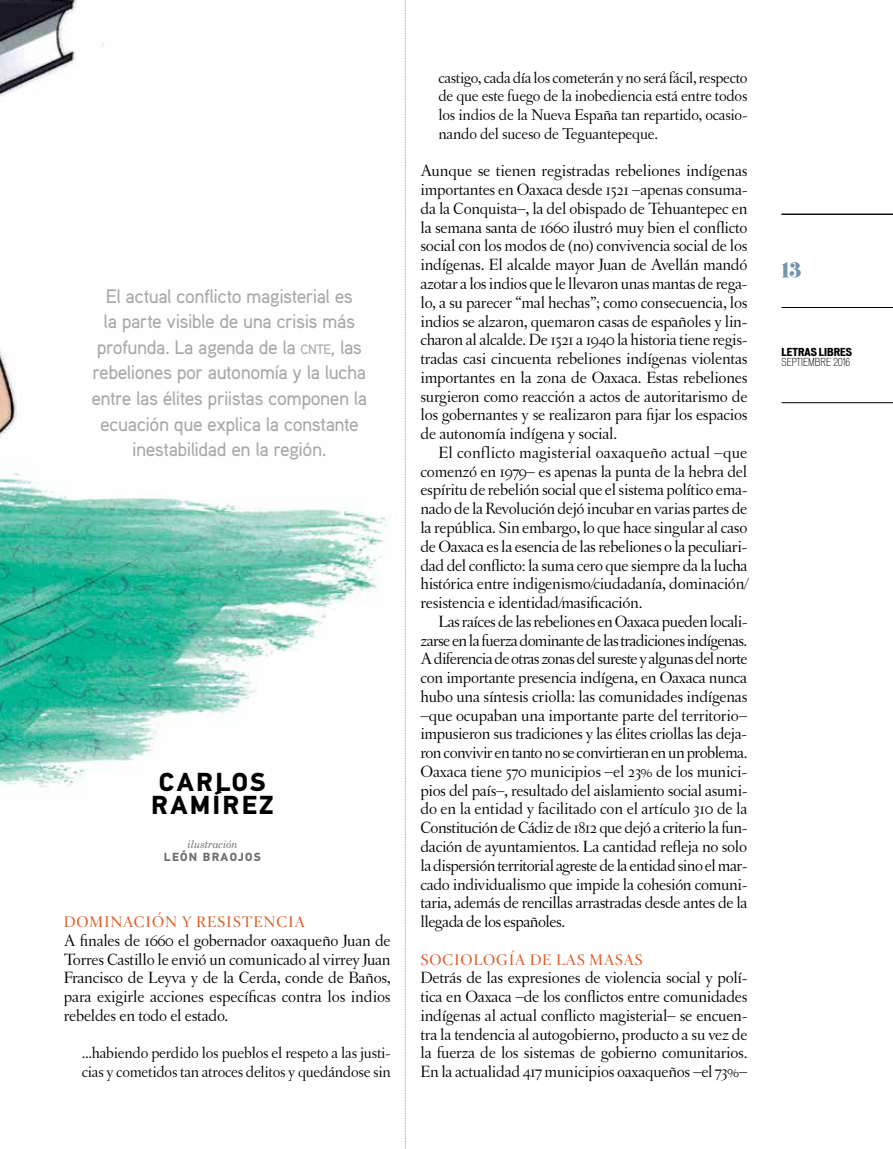
<style>
.page{position:relative;width:893px;height:1149px;background:#fff}
.page>*{position:absolute;margin:0;border:0;box-sizing:border-box;transform-origin:0 0}
.t1{font:700 26.1px/23.5px "PF Din Text Pro";letter-spacing:.085em;color:#000}
.t2{font:500 19.5px/25.5px "Aaux Pro";letter-spacing:-.025em;color:#a7a9ac;text-align:center}
.t3{font:18px "Eloquent JF";color:#7196ad}
.t4{font:17.25px/18.8px "Letras Oldstyle";letter-spacing:-.015em;color:#000;text-align:justify}
.t5{font:16.5px/18.8px "Letras Oldstyle";letter-spacing:-.015em;color:#000;text-align:justify}
.t6{font:600 15px "Hoefler Titling";letter-spacing:.05em;color:#df5c25}
.t7{font:700 11.85px "PF Din Text Pro";letter-spacing:.105em;color:#6d6e71}
.t8{font:300 condensed 10.5px "Vonnes";color:#000}
.t9{font:700 expanded 10.5px "Vonnes";color:#000}
.t10{font:italic 10.5px "Century Schoolbook Pro";letter-spacing:-.02em;color:#6d6e71}
.s1{font-size:13.65px}
</style>
<div class="page">
<hr style="left:781px;top:214px;width:112px;height:1px;background:#000">
<hr style="left:781px;top:307px;width:112px;height:1px;background:#000">
<hr style="left:781px;top:402px;width:112px;height:1px;background:#000">
<svg style="left:405px;top:0;width:1px;height:1149px"></svg>
<img style="left:0;top:0;width:387px;height:787px">
<p class="t2" style="left:91px;top:283px;width:277px">El actual conflicto magisterial es<br>la parte visible de una crisis más profunda. La agenda de la <span class="s1">CNTE</span>, las rebeliones por autonomía y la lucha entre las élites priistas componen la ecuación que explica la constante inestabilidad en la región.</p>
<h1 class="t1" style="left:151px;top:770px;width:124px">CARLOS<br>RAMÍREZ</h1>
<p class="t10" style="left:187px;top:837px;width:52px">ilustración</p>
<p class="t7" style="left:164px;top:849px;width:99px">LEÓN BRAOJOS</p>
<p class="t6" style="left:64px;top:909px;width:243px">DOMINACIÓN Y RESISTENCIA</p>
<p class="t4" style="left:64px;top:930px;width:328px">A finales de 1660 el gobernador oaxaqueño Juan de Torres Castillo le envió un comunicado al virrey Juan Francisco de Leyva y de la Cerda, conde de Baños, para exigirle acciones específicas contra los indios rebeldes en todo el estado.</p>
<p class="t5" style="left:82px;top:1043px;width:310px">...habiendo perdido los pueblos el respeto a las justi&shy;cias y cometidos tan atroces delitos y quedándose sin</p>
<p class="t5" style="left:438px;top:68px;width:310px">castigo, cada día los cometerán y no será fácil, respecto de que este fuego de la inobediencia está entre todos los indios de la Nueva España tan repartido, ocasio&shy;nando del suceso de Teguantepeque.</p>
<p class="t4" style="left:420px;top:161px;width:329px">Aunque se tienen registradas rebeliones indígenas importantes en Oaxaca desde 1521 –apenas consuma&shy;da la Conquista–, la del obispado de Tehuantepec en la semana santa de 1660 ilustró muy bien el conflicto social con los modos de (no) convivencia social de los indígenas. El alcalde mayor Juan de Avellán mandó azotar a los indios que le llevaron unas mantas de rega&shy;lo, a su parecer “mal hechas”; como consecuencia, los indios se alzaron, quemaron casas de españoles y lin&shy;charon al alcalde. De 1521 a 1940 la historia tiene regis&shy;tradas casi cincuenta rebeliones indígenas violentas importantes en la zona de Oaxaca. Estas rebeliones surgieron como reacción a actos de autoritarismo de los gobernantes y se realizaron para fijar los espacios de autonomía indígena y social.</p>
<p class="t4" style="left:420px;top:443px;width:330px;text-indent:18px">El conflicto magisterial oaxaqueño actual –que comenzó en 1979– es apenas la punta de la hebra del espíritu de rebelión social que el sistema político ema&shy;nado de la Revolución dejó incubar en varias partes de la república. Sin embargo, lo que hace singular al caso de Oaxaca es la esencia de las rebeliones o la peculiari&shy;dad del conflicto: la suma cero que siempre da la lucha histórica entre indigenismo/ciudadanía, dominación/ resistencia e identidad/masificación.</p>
<p class="t4" style="left:420px;top:611px;width:329px;text-indent:18px">Las raíces de las rebeliones en Oaxaca pueden locali&shy;zarse en la fuerza dominante de las tradiciones indígenas.<br>A diferencia de otras zonas del sureste y algunas del norte con importante presencia indígena, en Oaxaca nunca hubo una síntesis criolla: las comunidades indígenas –que ocupaban una importante parte del territorio– impusieron sus tradiciones y las élites criollas las deja&shy;ron convivir en tanto no se convirtieran en un problema.<br>Oaxaca tiene 570 municipios –el 23% de los munici&shy;pios del país–, resultado del aislamiento social asumi&shy;do en la entidad y facilitado con el artículo 310 de la Constitución de Cádiz de 1812 que dejó a criterio la fun&shy;dación de ayuntamientos. La cantidad refleja no solo la dispersión territorial agreste de la entidad sino el mar&shy;cado individualismo que impide la cohesión comuni&shy;taria, además de rencillas arrastradas desde antes de la llegada de los españoles.</p>
<p class="t6" style="left:420px;top:947px;width:224px">SOCIOLOGÍA DE LAS MASAS</p>
<p class="t4" style="left:420px;top:968px;width:328px">Detrás de las expresiones de violencia social y polí&shy;tica en Oaxaca –de los conflictos entre comunidades indígenas al actual conflicto magisterial– se encuen&shy;tra la tendencia al autogobierno, producto a su vez de la fuerza de los sistemas de gobierno comunitarios.<br>En la actualidad 417 municipios oaxaqueños –el 73%–</p>
<p class="t3" style="left:781px;top:258px;width:21px">13</p>
<p class="t9" style="left:781px;top:345px;width:72px">LETRAS LIBRES</p>
<p class="t8" style="left:781px;top:356px;width:70px">SEPTIEMBRE 2016</p>
</div>
